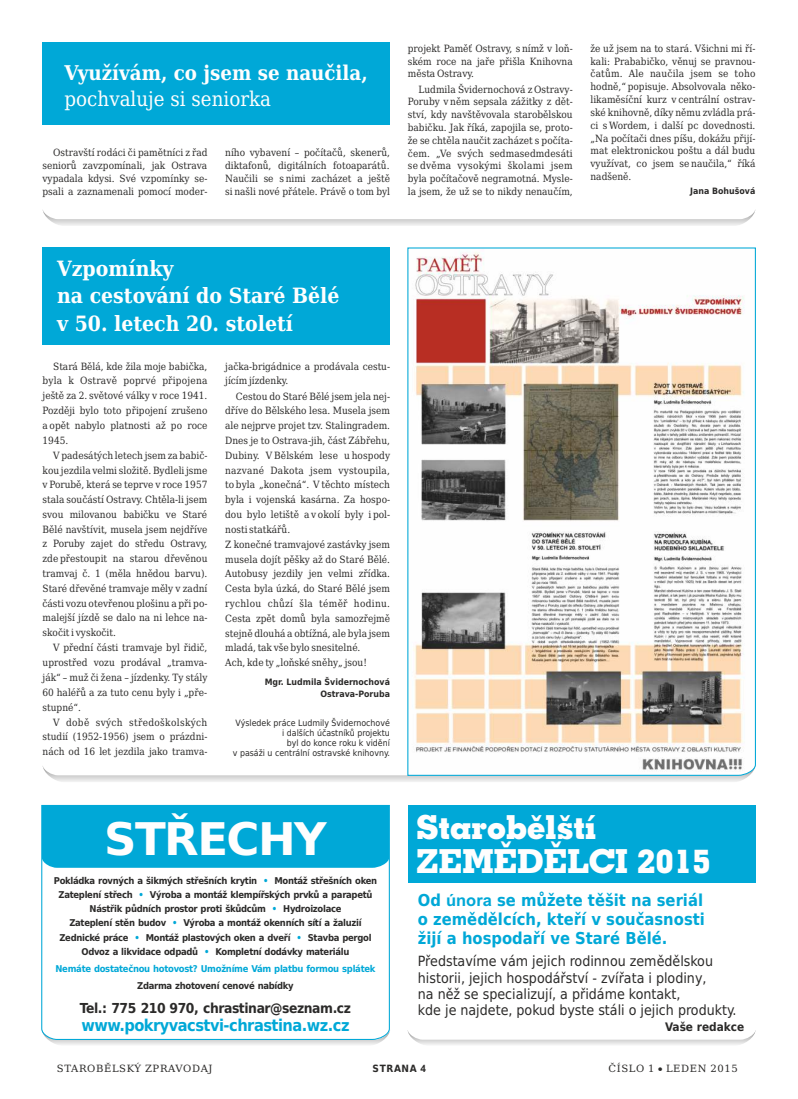
<style>
.page{position:relative;width:798px;height:1099px;background:#fff}
.page>*{position:absolute;margin:0;border:0;box-sizing:border-box;transform-origin:0 0}
.t1{font:700 45px "DejaVu Sans";letter-spacing:-.035em;color:#fefefe}
.t2{font:700 33.12px/34.2px "Geometric Slab 703 AT Xtra";color:#fefefe}
.t3{font:700 21px/27.2px "DejaVu Serif Condensed";color:#fefefe}
.t4{font:700 20.38px "DejaVu Serif Condensed";color:#fefefe}
.t5{font:20.38px "DejaVu Serif Condensed";color:#fefefe}
.t6{font:700 16.38px/19.1px "DejaVu Sans Condensed";color:#00a8d7;text-align:justify}
.t7{font:700 16.25px "DejaVu Sans Condensed";letter-spacing:-.03em;color:#00a8d7}
.t8{font:14.12px/16.4px "DejaVu Sans Condensed";color:#2b2a29}
.t9{font:700 13.75px "DejaVu Sans Condensed";letter-spacing:-.03em;color:#2b2a29}
.t10{font:700 11.75px "DejaVu Sans Condensed";color:#2b2a29}
.t11{font:10px/12.8px "DejaVu Serif Condensed";color:#2b2a29;text-align:justify}
.t12{font:10px "DejaVu Serif";letter-spacing:.065em;color:#2b2a29}
.t13{font:700 10px "DejaVu Sans Condensed";letter-spacing:.06em;color:#2b2a29}
.t14{font:700 9.38px/14.1px "DejaVu Sans Condensed";letter-spacing:-.03em;color:#2b2a29;text-align:center}
.t15{font:700 9.38px "DejaVu Sans Condensed";letter-spacing:-.03em;color:#00a8d7}
.t16{font:8.75px/10.1px "DejaVu Sans Condensed";color:#2b2a29;text-align:right}
.t17{font:700 8.75px/11.2px "DejaVu Sans Condensed";color:#2b2a29;text-align:right}
.s1{color:#00a8d7}
.s2{font-family:"Arial"}
</style>
<div class="page">
<svg style="left:43px;top:767px;width:706px;height:15px"></svg>
<div style="left:43px;top:43px;width:347px;height:82px;background:#00a8d7"></div>
<div style="left:43px;top:247px;width:347px;height:98px;background:#00a8d7"></div>
<svg style="left:406px;top:247px;width:350px;height:529px"></svg>
<svg style="left:49px;top:1040px;width:334px;height:5px"></svg>
<svg style="left:41px;top:804px;width:349px;height:236px"></svg>
<svg style="left:43px;top:210px;width:712px;height:16px"></svg>
<svg style="left:407px;top:1030px;width:348px;height:15px"></svg>
<div style="left:407px;top:805px;width:348px;height:78px;background:#00a8d7"></div>
<h3 class="t4" style="left:65px;top:65px;width:304px">Využívám, co jsem se naučila,</h3>
<h3 class="t5" style="left:65px;top:91px;width:208px">pochvaluje si seniorka</h3>
<p class="t11" style="left:225px;top:147px;width:166px">ního vybavení – počítačů, skenerů, diktafonů, digitálních fotoaparátů.<br>Naučili se s nimi zacházet a ještě si našli nové přátele. Právě o tom byl</p>
<p class="t11" style="left:43px;top:147px;width:166px;text-indent:11px">Ostravští rodáci či pamětníci z řad seniorů zavzpomínali, jak Ostrava vypadala kdysi. Své vzpomínky se&shy;psali a zaznamenali pomocí moder-</p>
<p class="t11" style="left:407px;top:43px;width:166px">projekt Paměť Ostravy, s nímž v loň&shy;ském roce na jaře přišla Knihovna města Ostravy.</p>
<p class="t11" style="left:407px;top:84px;width:166px;text-indent:11px">Ludmila Švidernochová z Ostravy-Poruby v něm sepsala zážitky z dět&shy;ství, kdy navštěvovala starobělskou babičku. Jak říká, zapojila se, proto&shy;že se chtěla naučit zacházet s počíta&shy;čem. „Ve svých sedmasedmdesáti se dvěma vysokými školami jsem byla počítačově negramotná. Mysle&shy;la jsem, že už se to nikdy nenaučím,</p>
<p class="t11" style="left:590px;top:43px;width:166px">že už jsem na to stará. Všichni mi ří&shy;kali: Prababičko, věnuj se pravnou&shy;čatům. Ale naučila jsem se toho hodně,“ popisuje. Absolvovala něko&shy;likaměsíční kurz v centrální ostrav&shy;ské knihovně, díky němu zvládla prá&shy;ci s Wordem, i další pc dovednosti. „Na počítači dnes píšu, dokážu přijí&shy;mat elektronickou poštu a dál budu využívat, co jsem se naučila,“ říká nadšeně.</p>
<p class="t17" style="left:690px;top:186px;width:67px">Jana Bohušová</p>
<h3 class="t3" style="left:57px;top:257px;width:284px">Vzpomínky<br>na cestování do Staré Bělé v 50. letech 20. století</h3>
<p class="t11" style="left:43px;top:359px;width:166px;line-height:14.8px;text-indent:11px">Stará Bělá, kde žila moje babička, byla k Ostravě poprvé připojena ještě za 2. světové války v roce 1941.<br>Později bylo toto připojení zrušeno a opět nabylo platnosti až po roce 1945.</p>
<p class="t11" style="left:43px;top:448px;width:166px;line-height:14.8px;text-indent:11px">V padesátých letech jsem za babič&shy;kou jezdila velmi složitě. Bydleli jsme v Porubě, která se teprve v roce 1957 stala součástí Ostravy. Chtěla-li jsem svou milovanou babičku ve Staré Bělé navštívit, musela jsem nejdříve z Poruby zajet do středu Ostravy, zde přestoupit na starou dřevěnou tramvaj č. 1 (měla hnědou barvu).<br>Staré dřevěné tramvaje měly v zadní části vozu otevřenou plošinu a při po&shy;malejší jízdě se dalo na ni lehce na&shy;skočit i vyskočit.</p>
<p class="t11" style="left:43px;top:641px;width:166px;line-height:14.8px;text-indent:11px">V přední části tramvaje byl řidič, uprostřed vozu prodával „tramva&shy;ják“ – muž či žena – jízdenky. Ty stály 60 haléřů a za tuto cenu byly i „pře&shy;stupné“.</p>
<p class="t11" style="left:43px;top:715px;width:166px;line-height:14.8px;text-indent:11px">V době svých středoškolských studií (1952-1956) jsem o prázdni&shy;nách od 16 let jezdila jako tramva-</p>
<p class="t11" style="left:225px;top:359px;width:166px;line-height:14.8px">jačka-brigádnice a prodávala cestu&shy;jícím jízdenky.</p>
<p class="t11" style="left:225px;top:389px;width:166px;line-height:14.9px;text-align:left;text-indent:11px">Cestou do Staré Bělé jsem jela nej&shy;dříve do Bělského lesa. Musela jsem ale nejprve projet tzv. Stalingradem.<br>Dnes je to Ostrava-jih, část Zábřehu, Dubiny. V Bělském lese u hospody nazvané Dakota jsem vystoupila, to byla „konečná“. V těchto místech byla i vojenská kasárna. Za hospo&shy;dou bylo letiště a v okolí byly i pol&shy;nosti statkářů.<br>Z konečné tramvajové zastávky jsem musela dojít pěšky až do Staré Bělé.<br>Autobusy jezdily jen velmi zřídka.<br>Cesta byla úzká, do Staré Bělé jsem rychlou chůzí šla téměř hodinu.<br>Cesta zpět domů byla samozřejmě stejně dlouhá a obtížná, ale byla jsem mladá, tak vše bylo snesitelné.<br>Ach, kde ty „loňské sněhy„ jsou!</p>
<p class="t17" style="left:265px;top:677px;width:127px">Mgr. Ludmila Švidernochová<br>Ostrava-Poruba</p>
<p class="t16" style="left:233px;top:718px;width:158px">Výsledek práce Ludmily Švidernochové i dalších účastníků projektu<br>byl do konce roku k vidění<br>v pasáži u centrální ostravské knihovny.</p>
<h1 class="t1" style="left:104px;top:820px;width:224px">STŘECHY</h1>
<p class="t14" style="left:54px;top:874px;width:325px">Pokládka rovných a šikmých střešních krytin <span class="s1">•</span> Montáž střešních oken Zateplení střech <span class="s1">•</span> Výroba a montáž klempířských prvků a parapetů Nástřik půdních prostor proti škůdcům <span class="s1">•</span> Hydroizolace<br>Zateplení stěn budov <span class="s1">•</span> Výroba a montáž okenních sítí a žaluzií Zednické práce <span class="s1">•</span> Montáž plastových oken a dveří <span class="s1">•</span> Stavba pergol Odvoz a likvidace odpadů <span class="s1">•</span> Kompletní dodávky materiálu</p>
<p class="t15" style="left:56px;top:965px;width:321px">Nemáte dostatečnou hotovost? Umožníme Vám platbu formou splátek</p>
<p class="t14" style="left:137px;top:979px;width:158px">Zdarma zhotovení cenové nabídky</p>
<h3 class="t9" style="left:80px;top:1002px;width:272px">Tel.: 775 210 970, chrastinar@seznam.cz</h3>
<h3 class="t7" style="left:81px;top:1018px;width:270px">www.pokryvacstvi-chrastina.wz.cz</h3>
<h2 class="t2" style="left:416px;top:813px;width:296px">Starobělští<br>ZEMĚDĚLCI 2015</h2>
<h3 class="t6" style="left:418px;top:892px;width:288px">Od <span class="s2">února</span> se můžete těšit na seriál o zemědělcích, kteří v současnosti žijí a hospodaří ve Staré Bělé.</h3>
<h3 class="t8" style="left:418px;top:954px;width:320px">Představíme vám jejich rodinnou zemědělskou historii, jejich hospodářství - zvířata i plodiny,<br>na něž se specializují, a přidáme kontakt,<br>kde je najdete, pokud byste stáli o jejich produkty.</h3>
<p class="t10" style="left:664px;top:1022px;width:81px">Vaše redakce</p>
<p class="t12" style="left:57px;top:1063px;width:157px">STAROBĚLSKÝ ZPRAVODAJ</p>
<p class="t13" style="left:372px;top:1063px;width:55px">STRANA <span class="s2">4</span></p>
<p class="t12" style="left:608px;top:1063px;width:131px">ČÍSLO 1 LEDEN 2015</p>
</div>
